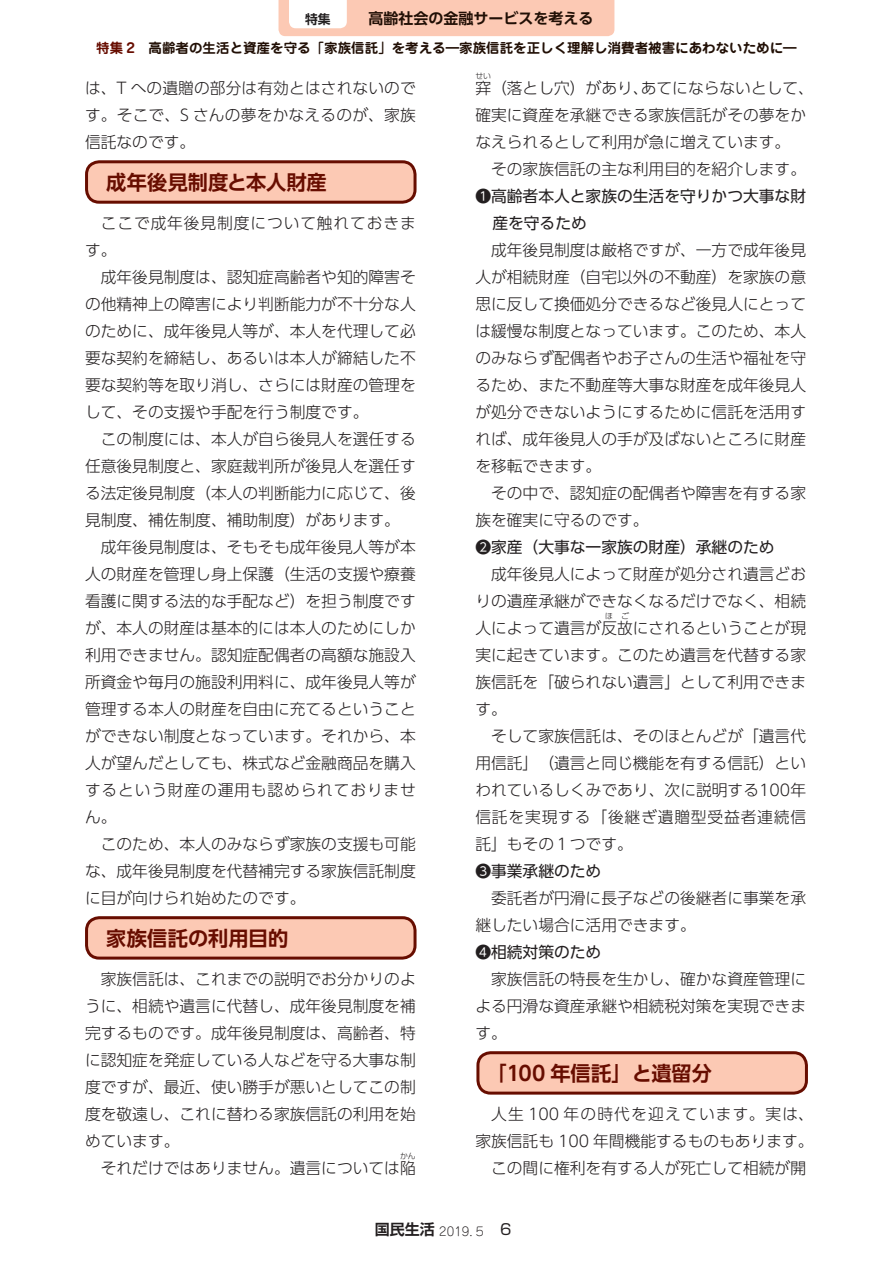
<style>
.page{position:relative;width:893px;height:1263px;background:#fff}
.page>*{position:absolute;margin:0;border:0;box-sizing:border-box;transform-origin:0 0}
.t1{font:700 20.25px "UD Shin Go Pro De";color:#670d00}
.t2{font:300 15.75px/27px "UD Shin Go Pro";color:#231f20;text-align:justify}
.t3{font:15.75px/27px "UD Shin Go Pro";color:#231f20}
.t4{font:300 15.75px/27px "UD Shin Go Pro";letter-spacing:.055em;color:#231f20}
.t5{font:300 15.75px "UD Shin Go Pro";letter-spacing:.075em;color:#231f20}
.t6{font:700 15px "UD Shin Go Pro De";color:#210f05}
.t7{font:700 13.5px "Jun 501 Pro";color:#210f05}
.t8{font:700 12.75px "UD Shin Go Pro De";color:#231f20}
.t9{font:300 12px "Jun 101 Pro";color:#231f20}
.t10{font:300 7.8px "UD Shin Go Pro";color:#231f20}
.s1{color:#670d00}
.s2{font-family:"Shin Go Pro De";font-weight:700;font-size:15px}
.s3{font-family:"Shin Go Pro";font-weight:400;font-size:15px}
</style>
<div class="page">
<svg style="left:279px;top:0;width:335px;height:36px;background:#fcd0be"></svg>
<div style="left:87px;top:162px;width:328px;height:40px;background:#fcc9b4;border-radius:13px"></div>
<div style="left:85px;top:160px;width:332px;height:44px;border:3px solid #670d00;border-radius:13px"></div>
<div style="left:87px;top:918px;width:328px;height:40px;background:#fcc9b4;border-radius:13px"></div>
<div style="left:85px;top:916px;width:332px;height:43px;border:3px solid #670d00;border-radius:13px"></div>
<div style="left:478px;top:1053px;width:328px;height:40px;background:#fcc9b4;border-radius:13px"></div>
<div style="left:476px;top:1051px;width:332px;height:43px;border:3px solid #670d00;border-radius:13px"></div>
<p class="t8" style="left:305px;top:9px;width:27px">特集</p>
<p class="t6" style="left:368px;top:6px;width:226px">高齢社会の金融サービスを考える</p>
<p class="t7" style="left:96px;top:37px;width:702px"><span class="s1">特集 2</span>　高齢者の生活と資産を守る「家族信託」を考える―家族信託を正しく理解し消費者被害にあわないために―</p>
<p class="t2" style="left:85px;top:74px;width:332px">は、T への遺贈の部分は有効とはされないのです。そこで、S さんの夢をかなえるのが、家族信託なのです。</p>
<p class="t1" style="left:106px;top:166px;width:242px">成年後見制度と本人財産　</p>
<p class="t4" style="left:85px;top:209px;width:332px;text-indent:16px">ここで成年後見制度について触れておきます。</p>
<p class="t2" style="left:85px;top:263px;width:332px;text-indent:16px">成年後見制度は、認知症高齢者や知的障害その他精神上の障害により判断能力が不十分な人のために、成年後見人等が、本人を代理して必要な契約を締結し、あるいは本人が締結した不要な契約等を取り消し、さらには財産の管理をして、その支援や手配を行う制度です。</p>
<p class="t2" style="left:101px;top:425px;width:316px">この制度には、本人が自ら後見人を選任する</p>
<p class="t2" style="left:85px;top:452px;width:332px">任意後見制度と、家庭裁判所が後見人を選任す</p>
<p class="t2" style="left:85px;top:479px;width:332px">る法定後見制度（本人の判断能力に応じて、後</p>
<p class="t2" style="left:85px;top:506px;width:316px">見制度、補佐制度、補助制度）があります。</p>
<p class="t2" style="left:101px;top:533px;width:316px">成年後見制度は、そもそも成年後見人等が本</p>
<p class="t2" style="left:85px;top:560px;width:332px">人の財産を管理し身上保護（生活の支援や療養</p>
<p class="t2" style="left:85px;top:587px;width:332px">看護に関する法的な手配など）を担う制度です</p>
<p class="t2" style="left:85px;top:614px;width:332px">が、本人の財産は基本的には本人のためにしか</p>
<p class="t2" style="left:85px;top:641px;width:332px">利用できません。認知症配偶者の高額な施設入</p>
<p class="t2" style="left:85px;top:668px;width:332px">所資金や毎月の施設利用料に、成年後見人等が</p>
<p class="t2" style="left:85px;top:695px;width:332px">管理する本人の財産を自由に充てるということ</p>
<p class="t2" style="left:85px;top:722px;width:332px">ができない制度となっています。それから、本</p>
<p class="t2" style="left:85px;top:749px;width:332px">人が望んだとしても、株式など金融商品を購入</p>
<p class="t4" style="left:85px;top:776px;width:332px">するという財産の運用も認められておりませ</p>
<p class="t2" style="left:85px;top:803px;width:33px">ん。</p>
<p class="t2" style="left:101px;top:830px;width:316px">このため、本人のみならず家族の支援も可能</p>
<p class="t2" style="left:85px;top:857px;width:332px">な、成年後見制度を代替補完する家族信託制度</p>
<p class="t2" style="left:85px;top:883px;width:222px">に目が向けられ始めたのです。</p>
<p class="t1" style="left:106px;top:922px;width:204px">家族信託の利用目的　</p>
<p class="t2" style="left:85px;top:965px;width:332px;text-indent:16px">家族信託は、これまでの説明でお分かりのように、相続や遺言に代替し、成年後見制度を補完するものです。成年後見制度は、高齢者、特に認知症を発症している人などを守る大事な制度ですが、最近、使い勝手が悪いとしてこの制度を敬遠し、これに替わる家族信託の利用を始めています。</p>
<p class="t2" style="left:101px;top:1154px;width:316px">それだけではありません。遺言については陥</p>
<p class="t10" style="left:400px;top:1150px;width:17px">かん</p>
<p class="t10" style="left:475px;top:70px;width:17px">せい</p>
<p class="t2" style="left:475px;top:101px;width:332px">確実に資産を承継できる家族信託がその夢をか</p>
<p class="t2" style="left:475px;top:128px;width:317px">なえられるとして利用が急に増えています。</p>
<p class="t2" style="left:491px;top:155px;width:317px">その家族信託の主な利用目的を紹介します。</p>
<p class="t3" style="left:492px;top:182px;width:315px;text-indent:-17px">❶高齢者本人と家族の生活を守りかつ大事な財産を守るため</p>
<p class="t2" style="left:475px;top:236px;width:332px;text-align:left">　成年後見制度は厳格ですが、一方で成年後見人が相続財産（自宅以外の不動産）を家族の意思に反して換価処分できるなど後見人にとっては緩慢な制度となっています。このため、本人のみならず配偶者やお子さんの生活や福祉を守るため、また不動産等大事な財産を成年後見人が処分できないようにするために信託を活用すれば、成年後見人の手が及ばないところに財産を移転できます。<br>　その中で、認知症の配偶者や障害を有する家族を確実に守るのです。</p>
<p class="t3" style="left:475px;top:533px;width:301px">❷家産（大事な一家族の財産）承継のため</p>
<p class="t2" style="left:475px;top:560px;width:332px">　成年後見人によって財産が処分され遺言どおりの遺産承継ができなくなるだけでなく、相続人によって遺言が反故にされるということが現</p>
<p class="t2" style="left:475px;top:74px;width:340px">穽（落とし穴）があり、あてにならないとして、</p>
<p class="t10" style="left:605px;top:610px;width:9px">ほ</p>
<p class="t10" style="left:621px;top:610px;width:9px">ご</p>
<p class="t2" style="left:475px;top:641px;width:332px;text-align:left">実に起きています。このため遺言を代替する家族信託を「破られない遺言」として利用できます。<br>　そして家族信託は、そのほとんどが「遺言代用信託」（遺言と同じ機能を有する信託）といわれているしくみであり、次に説明する100年信託を実現する「後継ぎ遺贈型受益者連続信託」もその１つです。</p>
<p class="t3" style="left:475px;top:857px;width:127px">❸事業承継のため</p>
<p class="t2" style="left:475px;top:884px;width:332px">　委託者が円滑に長子などの後継者に事業を承継したい場合に活用できます。</p>
<p class="t3" style="left:475px;top:938px;width:127px">❹相続対策のため</p>
<p class="t2" style="left:475px;top:965px;width:332px">　家族信託の特長を生かし、確かな資産管理による円滑な資産承継や相続税対策を実現できます。</p>
<p class="t1" style="left:486px;top:1057px;width:247px">「100 年信託」と遺留分　</p>
<p class="t5" style="left:491px;top:1101px;width:324px">人生 100 年の時代を迎えています。実は、</p>
<p class="t2" style="left:475px;top:1127px;width:340px">家族信託も 100 年間機能するものもあります。</p>
<p class="t2" style="left:491px;top:1154px;width:317px">この間に権利を有する人が死亡して相続が開</p>
<p class="t9" style="left:375px;top:1221px;width:138px"><span class="s2">国民生活</span> 2019.５ <span class="s3">6</span></p>
</div>
